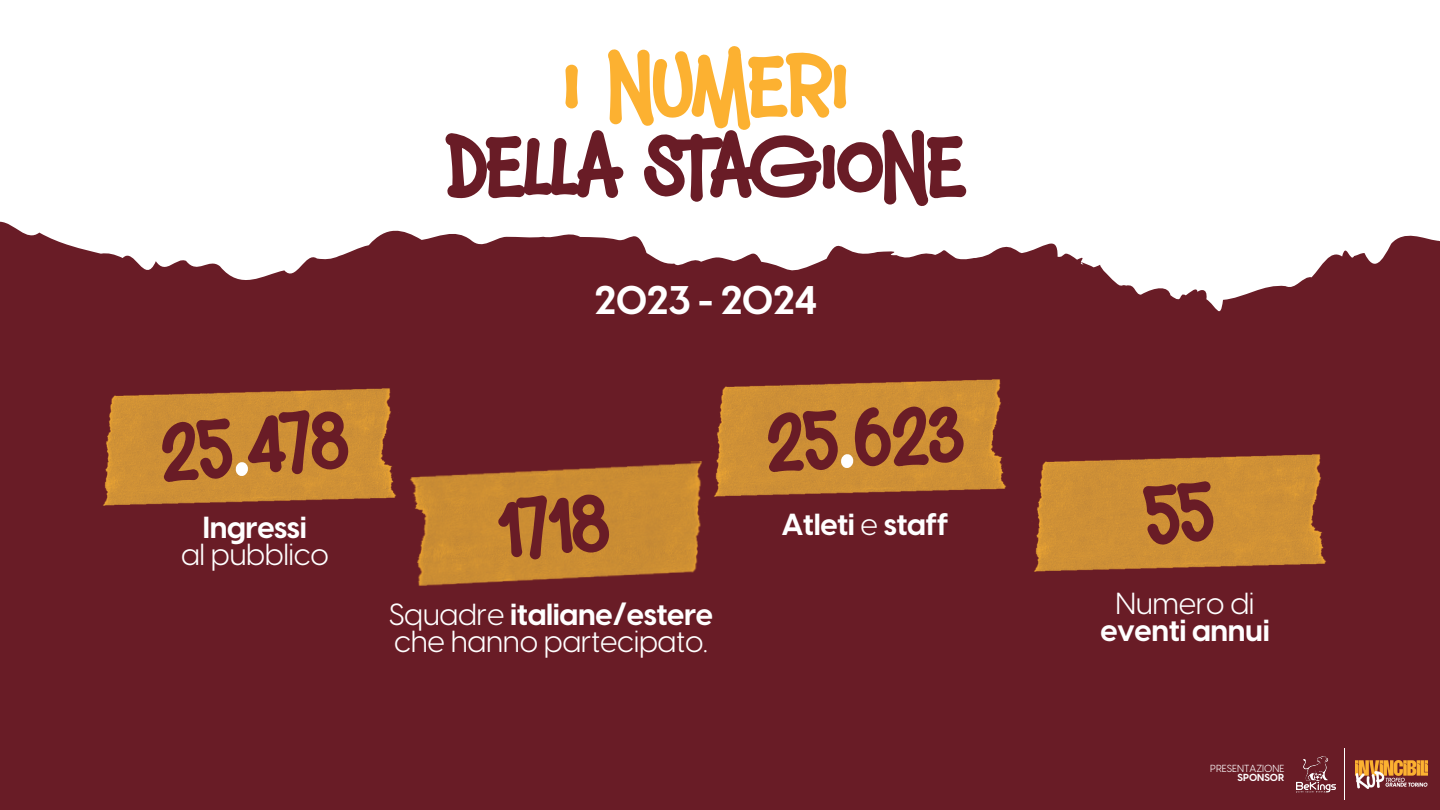
<style>
.page{position:relative;width:1440px;height:810px;background:#691c26}
.page>*{position:absolute;margin:0;border:0;box-sizing:border-box;transform-origin:0 0}
.t1{font:89.9px/80.2px "Microphone Check";letter-spacing:-.015em;color:#691c26;text-align:center}
.t2{font:79.4px "Microphone Check";color:#691c26}
.t3{font:700 39.4px "Visby CF";letter-spacing:-.015em;color:#fff}
.t4{font:30px/27px "Visby CF";letter-spacing:-.015em;color:#fff;text-align:center}
.t5{font:700 30px/27px "Visby CF";letter-spacing:-.015em;color:#fff;text-align:center}
.t6{font:10.1px "Visby CF";color:#fff}
.t7{font:700 10.1px "Visby CF";color:#fff}
.s1{color:#fff}
.s2{font-weight:700}
.s3{color:#fcb131}
.s4{font-weight:400}
</style>
<div class="page">
<img style="left:1356px;top:761px;width:72px;height:27px">
<img style="left:1297px;top:756px;width:39px;height:37px">
<hr style="left:1344px;top:749px;width:1px;height:51px;background:#fff">
<img style="left:103px;top:388px;width:292px;height:117px">
<img style="left:714px;top:379px;width:292px;height:117px">
<img style="left:1034px;top:454px;width:292px;height:118px">
<img style="left:395px;top:461px;width:307px;height:125px">
<svg style="left:0;top:172px;width:965px;height:108px;fill:#fff"></svg>
<div style="left:0;top:0;width:965px;height:172px;background:#fff"></div>
<svg style="left:965px;top:191px;width:475px;height:121px;fill:#fff"></svg>
<div style="left:965px;top:0;width:475px;height:191px;background:#fff"></div>
<div style="left:1142px;top:480px;width:75px;height:66px;background:#ce9036"></div>
<p class="t2" style="left:158px;top:408px;width:189px;rotate:-4deg">25<span class="s1">.</span>478</p>
<p class="t4" style="left:181px;top:516px;width:149px"><span class="s2">Ingressi<br></span>al pubblico</p>
<h1 class="t1" style="left:446px;top:57px;width:522px"><span class="s3">I NUMERI<br></span>DELLA STAGIONE</h1>
<h3 class="t3" style="left:595px;top:282px;width:224px">2023 - 2024</h3>
<p class="t2" style="left:494px;top:487px;width:113px;rotate:-5deg">1718</p>
<p class="t4" style="left:389px;top:603px;width:326px;text-align:left">Squadre <span class="s2">italiane/estere </span>che hanno partecipato.</p>
<h4 class="t2" style="left:764px;top:399px;width:199px;rotate:-3deg">25<span class="s1">.</span>623</h4>
<h2 class="t5" style="left:782px;top:514px;width:168px">Atleti <span class="s4">e</span> staff</h2>
<h2 class="t5" style="left:1100px;top:592px;width:171px"><span class="s4">Numero di </span>eventi annui</h2>
<h4 class="t6" style="left:1210px;top:764px;width:76px">PRESENTAZIONE</h4>
<p class="t7" style="left:1238px;top:773px;width:48px">SPONSOR</p>
</div>
